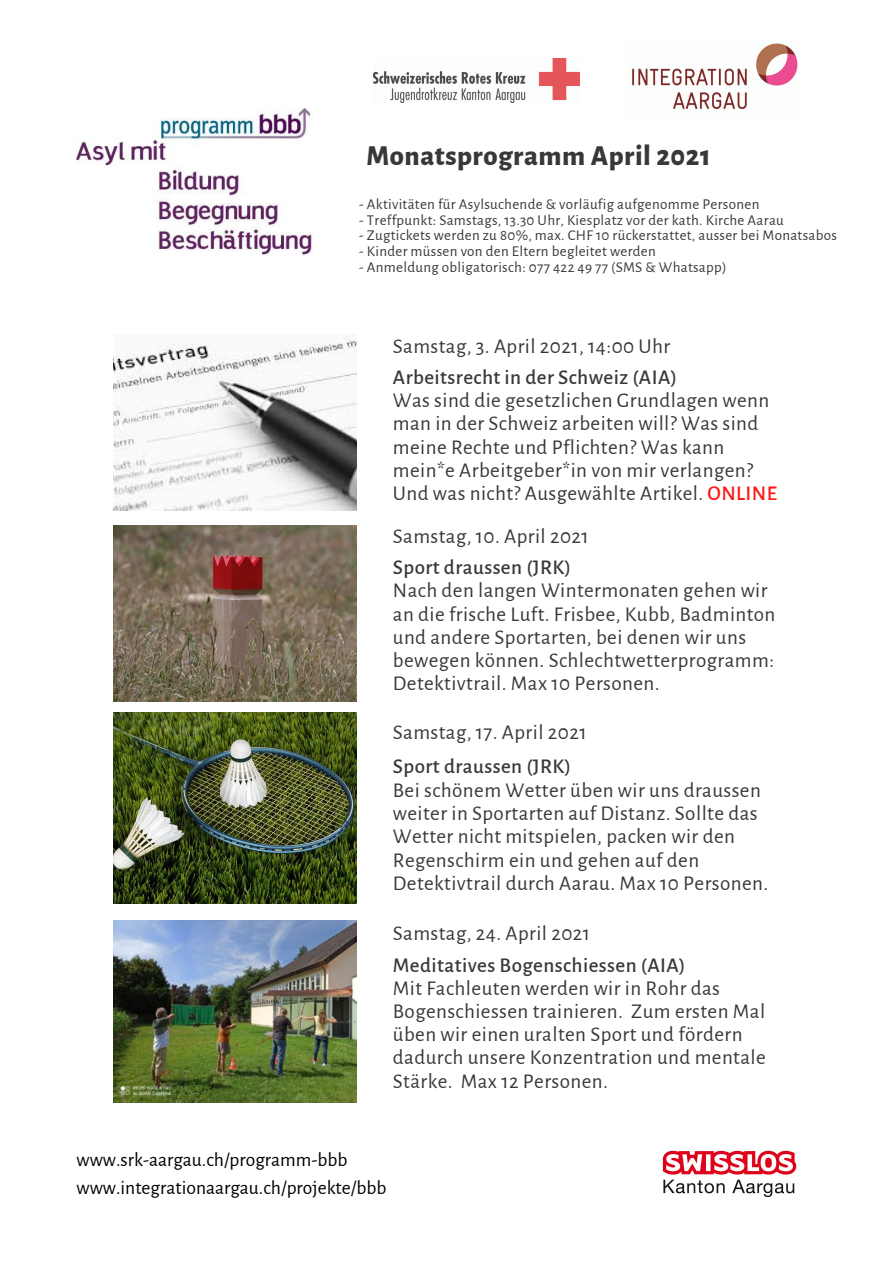
<style>
.page{position:relative;width:894px;height:1264px;background:#fff}
.page>*{position:absolute;margin:0;border:0;box-sizing:border-box;transform-origin:0 0}
.t1{font:800 28.5px "Alegreya Sans";letter-spacing:.02em;color:#383838}
.t2{font:21px/23.1px "Alegreya Sans";letter-spacing:.02em;color:#383838}
.t3{font:500 21px "Alegreya Sans";letter-spacing:.02em;color:#383838}
.t4{font:19.5px "Alegreya Sans";color:#000}
.t5{font:15px "Alegreya Sans";letter-spacing:.02em;color:#383838}
.s1{font-weight:500;color:#ff1616}
</style>
<div class="page">
<img style="left:77px;top:109px;width:235px;height:146px">
<img style="left:373px;top:58px;width:206px;height:44px">
<img style="left:632px;top:43px;width:166px;height:67px">
<img style="left:113px;top:335px;width:244px;height:175px">
<img style="left:662px;top:1150px;width:135px;height:47px">
<img style="left:113px;top:526px;width:243px;height:175px">
<img style="left:113px;top:712px;width:243px;height:192px">
<img style="left:113px;top:920px;width:243px;height:182px">
<p class="t1" style="left:366px;top:142px;width:346px">Monatsprogramm April 2021</p>
<p class="t5" style="left:359px;top:197px;width:401px">- Aktivitäten für Asylsuchende &amp; vorläufig aufgenomme Personen</p>
<p class="t5" style="left:359px;top:213px;width:426px">- Treffpunkt: Samstags, 13.30 Uhr, Kiesplatz vor der kath. Kirche Aarau</p>
<p class="t5" style="left:359px;top:228px;width:479px">- Zugtickets werden zu 80%, max. CHF 10 rückerstattet, ausser bei Monatsabos</p>
<p class="t5" style="left:359px;top:244px;width:298px">- Kinder müssen von den Eltern begleitet werden</p>
<p class="t5" style="left:359px;top:260px;width:369px">- Anmeldung obligatorisch: 077 422 49 77 (SMS &amp; Whatsapp)</p>
<p class="t2" style="left:393px;top:335px;width:279px">Samstag, 3. April 2021, 14:00 Uhr</p>
<p class="t3" style="left:393px;top:367px;width:286px">Arbeitsrecht in der Schweiz (AIA)</p>
<p class="t2" style="left:393px;top:389px;width:385px">Was sind die gesetzlichen Grundlagen wenn man in der Schweiz arbeiten will? Was sind meine Rechte und Pflichten? Was kann mein*e Arbeitgeber*in von mir verlangen?<br>Und was nicht? Ausgewählte Artikel. <span class="s1">ONLINE</span></p>
<p class="t2" style="left:393px;top:525px;width:197px">Samstag, 10. April 2021</p>
<p class="t3" style="left:393px;top:557px;width:180px">Sport draussen (JRK)</p>
<p class="t2" style="left:393px;top:579px;width:384px">Nach den langen Wintermonaten gehen wir an die frische Luft. Frisbee, Kubb, Badminton und andere Sportarten, bei denen wir uns bewegen können. Schlechtwetterprogramm:<br>Detektivtrail. Max 10 Personen.</p>
<p class="t2" style="left:393px;top:720px;width:195px">Samstag, 17. April 2021</p>
<p class="t3" style="left:393px;top:756px;width:180px">Sport draussen (JRK)</p>
<p class="t2" style="left:393px;top:778px;width:377px">Bei schönem Wetter üben wir uns draussen weiter in Sportarten auf Distanz. Sollte das Wetter nicht mitspielen, packen wir den Regenschirm ein und gehen auf den Detektivtrail durch Aarau. Max 10 Personen.</p>
<p class="t2" style="left:393px;top:922px;width:199px">Samstag, 24. April 2021</p>
<p class="t3" style="left:393px;top:954px;width:294px">Meditatives Bogenschiessen (AIA)</p>
<p class="t2" style="left:393px;top:977px;width:374px">Mit Fachleuten werden wir in Rohr das Bogenschiessen trainieren. Zum ersten Mal üben wir einen uralten Sport und fördern dadurch unsere Konzentration und mentale Stärke. Max 12 Personen.</p>
<p class="t4" style="left:77px;top:1150px;width:272px">www.srk-aargau.ch/programm-bbb</p>
<p class="t4" style="left:77px;top:1177px;width:311px">www.integrationaargau.ch/projekte/bbb</p>
</div>
